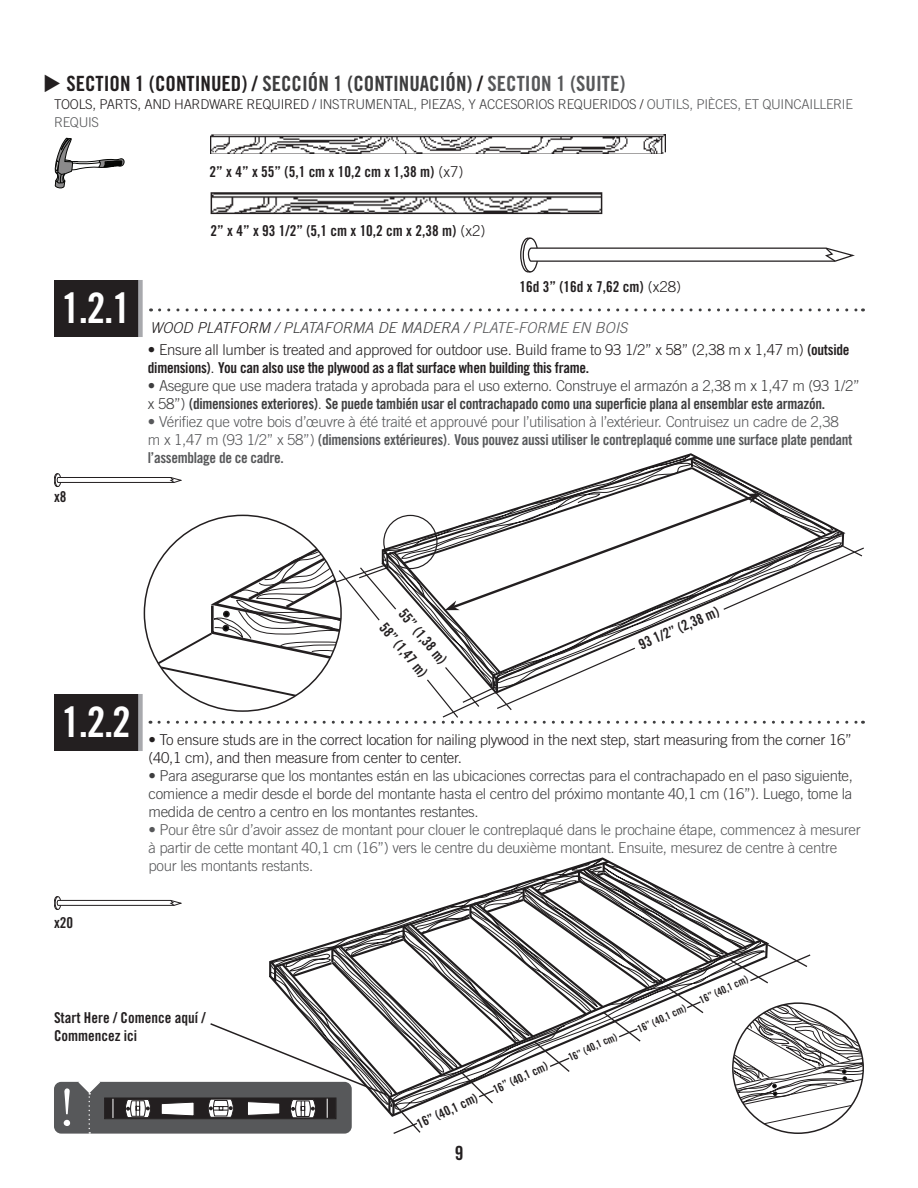
<style>
.page{position:relative;width:918px;height:1188px;background:#fff}
.page>*{position:absolute;margin:0;border:0;box-sizing:border-box;transform-origin:0 0}
.t1{font:54.15px "Adobe Caslon Pro";color:#fff}
.t2{font:42px "Trade Gothic LT Std Bd Cn 20";color:#fff}
.t3{font:21px "Trade Gothic LT Std Bd Cn 20";color:#3e3e3f}
.t4{font:19.5px "Trade Gothic LT Std Bd Cn 20";color:#231f20}
.t5{font:300 15px/18px "Trade Gothic LT Std";letter-spacing:-.02em;color:#3e3e3f;text-align:justify}
.t6{font:300 15px/18px "Trade Gothic LT Std";letter-spacing:-.02em;color:#57585a}
.t7{font:300 15px/18px "Trade Gothic LT Std";letter-spacing:-.02em;color:#231f20}
.t8{font:15px "Trade Gothic LT Std Bd Cn 20";letter-spacing:-.02em;color:#231f20}
.t9{font:15px/18px "Trade Gothic LT Std Bd Cn 20";letter-spacing:-.02em;color:#57585a}
.t10{font:15px "Trade Gothic LT Std Bd Cn 20";letter-spacing:-.02em;color:#3e3e3f}
.t11{font:15px/18px "Trade Gothic LT Std Bd Cn 20";color:#231f20}
.t12{font:italic 300 15px "Trade Gothic LT Std";color:#3e3e3f}
.t13{font:14.55px "Trade Gothic LT Std Bd Cn 20";color:#231f20}
.t14{font:300 13.5px/18px "Trade Gothic LT Std";letter-spacing:-.02em;color:#3e3e3f}
.t15{font:13.2px "Trade Gothic LT Std Bd Cn 20";color:#231f20}
.t16{font:11.85px "Trade Gothic LT Std Bd Cn 20";color:#231f20}
.t17{font:10.5px "Trade Gothic LT Std Bd Cn 20";color:#231f20}
.s1{color:#231f20}
.s2{color:#57585a}
.s3{font-family:"Trade Gothic LT Std";font-weight:300}
.s4{font-family:"Trade Gothic LT Std Bd Cn 20";font-weight:400}
</style>
<div class="page">
<div style="left:54px;top:1082px;width:298px;height:52px;background:#57585a;border-radius:7px"></div>
<svg style="left:78px;top:1081px;width:22px;height:53px"></svg>
<div style="left:104px;top:1098px;width:232px;height:21px;border:1px solid #231f20"></div>
<div style="left:105px;top:1099px;width:230px;height:19px;background:#231f20"></div>
<svg style="left:161px;top:1102px;width:33px;height:14px"></svg>
<svg style="left:125px;top:1099px;width:26px;height:19px"></svg>
<svg style="left:113px;top:1099px;width:1px;height:19px"></svg>
<svg style="left:54px;top:138px;width:71px;height:51px"></svg>
<svg style="left:160px;top:308px;width:703px;height:3px"></svg>
<div style="left:55px;top:280px;width:87px;height:57px;background:#231f20"></div>
<div style="left:138px;top:280px;width:5px;height:57px;background:#a8a9ad"></div>
<div style="left:55px;top:694px;width:87px;height:57px;background:#231f20"></div>
<div style="left:138px;top:694px;width:5px;height:57px;background:#a8a9ad"></div>
<svg style="left:54px;top:453px;width:810px;height:271px"></svg>
<svg style="left:54px;top:896px;width:127px;height:14px"></svg>
<svg style="left:208px;top:857px;width:655px;height:277px"></svg>
<svg style="left:520px;top:237px;width:335px;height:36px"></svg>
<img style="left:214px;top:195px;width:385px;height:16px">
<div style="left:211px;top:192px;width:391px;height:22px;border:2px solid #231f20"></div>
<img style="left:211px;top:134px;width:454px;height:20px">
<h3 class="t3" style="left:66px;top:76px;width:560px"><span class="s1">SECTION 1 (CONTINUED) /</span> SECCIÓN 1 (CONTINUACIÓN) <span class="s1">/</span> <span class="s2">SECTION 1 (SUITE)</span></h3>
<p class="t14" style="left:54px;top:97px;width:800px"><span class="s1">TOOLS, PARTS, AND HARDWARE REQUIRED /</span> INSTRUMENTAL, PIEZAS, Y ACCESORIOS REQUERIDOS <span class="s1">/</span> <span class="s2">OUTILS, PIÈCES, ET QUINCAILLERIE<br>REQUIS</span></p>
<p class="t8" style="left:210px;top:166px;width:256px">2” x 4” x 55” (5,1 cm x 10,2 cm x 1,38 m) <span class="s3">(x7)</span></p>
<h2 class="t2" style="left:61px;top:293px;width:71px">1.2.1</h2>
<p class="t8" style="left:54px;top:491px;width:14px">x8</p>
<p class="t8" style="left:211px;top:225px;width:276px">2” x 4” x 93 1/2” (5,1 cm x 10,2 cm x 2,38 m) <span class="s3">(x2)</span></p>
<p class="t11" style="left:519px;top:279px;width:163px">16d 3” (16d x 7,62 cm) <span class="s3">(x28)</span></p>
<p class="t12" style="left:150px;top:323px;width:479px"><span class="s1">WOOD PLATFORM /</span> PLATAFORMA DE MADERA <span class="s1">/</span> <span class="s2">PLATE-FORME EN BOIS</span></p>
<p class="t7" style="left:148px;top:342px;width:703px">• Ensure all lumber is treated and approved for outdoor use. Build frame to 93 1/2” x 58” (2,38 m x 1,47 m) <span class="s4">(outside</span></p>
<p class="t8" style="left:148px;top:362px;width:443px">dimensions)<span class="s3">.</span> You can also use the plywood as a flat surface when building this frame.</p>
<p class="t5" style="left:148px;top:378px;width:713px">• Asegure que use madera tratada y aprobada para el uso externo. Construye el armazón a 2,38 m x 1,47 m (93 1/2”</p>
<p class="t10" style="left:148px;top:398px;width:679px"><span class="s3">x 58”)</span> (dimensiones exteriores)<span class="s3">.</span> Se puede también usar el contrachapado como una superficie plana al ensemblar este armazón.</p>
<p class="t6" style="left:148px;top:414px;width:692px">• Vérifiez que votre bois d’œuvre à été traité et approuvé pour l’utilisation à l’extérieur. Contruisez un cadre de 2,38</p>
<p class="t9" style="left:148px;top:432px;width:706px"><span class="s3">m x 1,47 m (93 1/2” x 58”)</span> (dimensions extérieures)<span class="s3">.</span> Vous pouvez aussi utiliser le contreplaqué comme une surface plate pendant l’assemblage de ce cadre.</p>
<h2 class="t2" style="left:61px;top:707px;width:71px">1.2.2</h2>
<p class="t8" style="left:54px;top:918px;width:21px">x20</p>
<p class="t13" style="left:406px;top:608px;width:67px;rotate:50deg">55” (1,38 m)</p>
<p class="t13" style="left:386px;top:621px;width:67px;rotate:50deg">58” (1,47 m)</p>
<p class="t13" style="left:637px;top:640px;width:88px;rotate:-23deg">93 1/2” (2,38 m)</p>
<p class="t7" style="left:148px;top:733px;width:705px">• To ensure studs are in the correct location for nailing plywood in the next step, start measuring from the corner 16” (40,1 cm), and then measure from center to center.</p>
<p class="t5" style="left:148px;top:769px;width:706px">• Para asegurarse que los montantes están en las ubicaciones correctas para el contrachapado en el paso siguiente, comience a medir desde el borde del montante hasta el centro del próximo montante 40,1 cm (16”). Luego, tome la medida de centro a centro en los montantes restantes.</p>
<p class="t6" style="left:148px;top:823px;width:714px">• Pour être sûr d’avoir assez de montant pour clouer le contreplaqué dans le prochaine étape, commencez à mesurer à partir de cette montant 40,1 cm (16”) vers le centre du deuxième montant. Ensuite, mesurez de centre à centre pour les montants restants.</p>
<p class="t11" style="left:54px;top:1011px;width:153px">Start Here / Comence aquí /<br>Commencez ici</p>
<h1 class="t1" style="left:60px;top:1075px;width:15px">!</h1>
<p class="t15" style="left:416px;top:1120px;width:67px;rotate:-25deg">16” (40,1 cm)</p>
<h3 class="t4" style="left:455px;top:1146px;width:10px">9</h3>
<p class="t16" style="left:492px;top:1086px;width:61px;rotate:-25deg">16” (40,1 cm)</p>
<p class="t17" style="left:567px;top:1055px;width:54px;rotate:-25deg">16” (40,1 cm)</p>
<p class="t17" style="left:636px;top:1027px;width:54px;rotate:-25deg">16” (40,1 cm)</p>
<p class="t17" style="left:698px;top:997px;width:54px;rotate:-25deg">16” (40,1 cm)</p>
</div>
